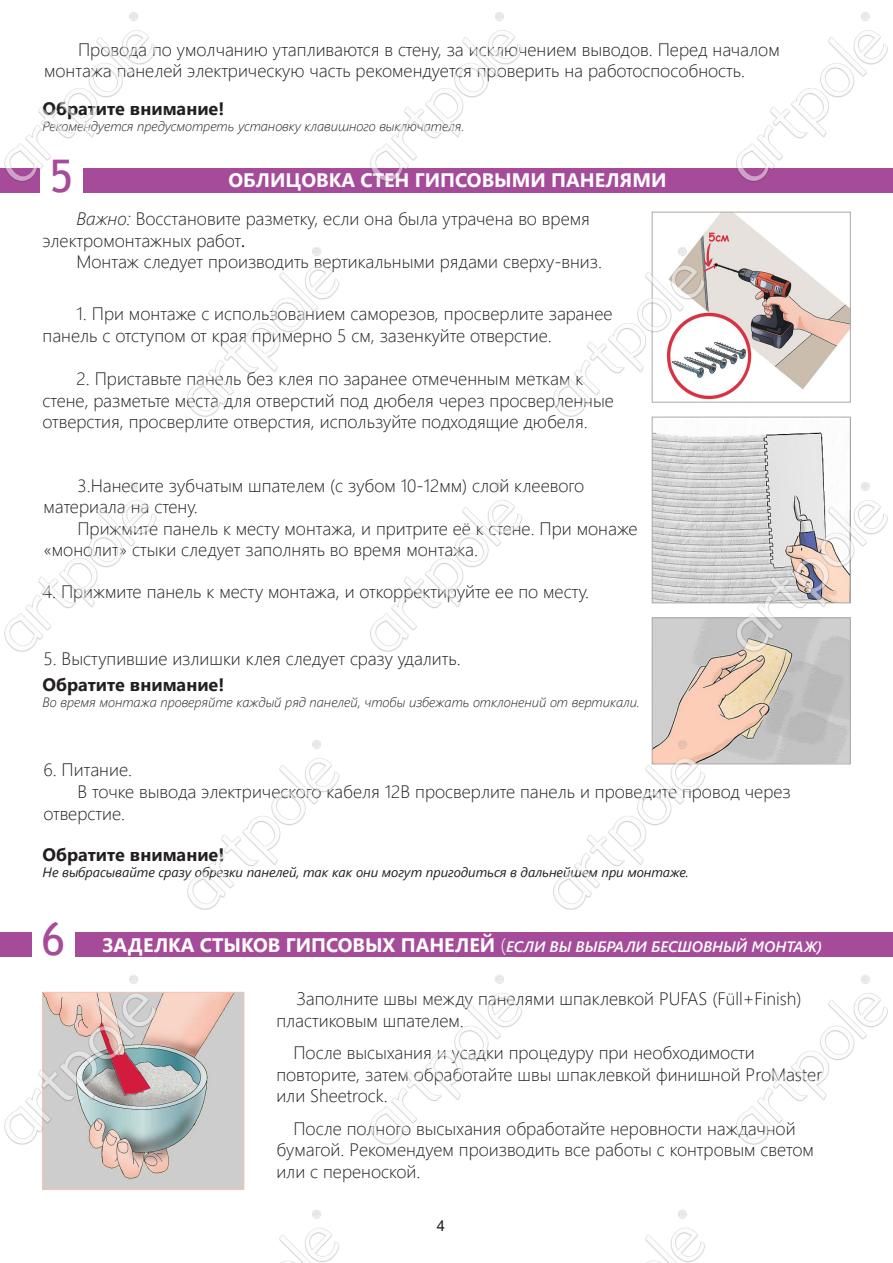
<style>
.page{position:relative;width:893px;height:1263px;background:#fff}
.page>*{position:absolute;margin:0;border:0;box-sizing:border-box;transform-origin:0 0}
.t1{font:45px "Trebuchet MS";color:#a64b9a}
.t2{font:700 19.5px "Segoe UI";color:#fff}
.t3{font:300 18px/21.6px "Segoe UI";color:#231f20}
.t4{font:700 18px "Segoe UI";color:#231f20}
.t5{font:italic 600 15px "Segoe UI";color:#fff}
.t6{font:15px "Arial";color:#231f20}
.t7{font:italic 300 13.5px "Segoe UI";color:#231f20}
.t8{font:italic 13.5px "Segoe UI";letter-spacing:-.005em;color:#231f20}
.s1{font-style:italic}
.s2{font-family:"Minion Pro";font-weight:400}
.s3{font-weight:700;font-style:normal;font-size:19.5px}
.s4{font-weight:300;font-style:normal;font-size:19.5px}
</style>
<div class="page">
<img style="left:0;top:12px;width:893px;height:1251px">
<p class="t3" style="left:44px;top:37px;width:737px;text-indent:34px">Провода по умолчанию утапливаются в стену, за исключением выводов. Перед началом монтажа панелей электрическую часть рекомендуется проверить на работоспособность.</p>
<p class="t4" style="left:43px;top:92px;width:183px">Обратите внимание!</p>
<p class="t7" style="left:43px;top:114px;width:423px">Рекомендуется предусмотреть установку клавишного выключателя.</p>
<p class="t1" style="left:50px;top:148px;width:25px">5</p>
<p class="t2" style="left:228px;top:162px;width:439px">ОБЛИЦОВКА СТЕН ГИПСОВЫМИ ПАНЕЛЯМИ</p>
<p class="t3" style="left:43px;top:206px;width:549px;text-indent:34px"><span class="s1">Важно:</span> Восстановите разметку, если она была утрачена во время электромонтажных работ<span class="s2">.</span></p>
<p class="t3" style="left:77px;top:249px;width:527px">Монтаж следует производить вертикальными рядами сверху-вниз.</p>
<p class="t3" style="left:43px;top:301px;width:571px;text-indent:34px">1. При монтаже с использованием саморезов, просверлите заранее панель с отступом от края примерно 5 см, зазенкуйте отверстие.</p>
<p class="t3" style="left:43px;top:366px;width:573px;text-indent:34px">2. Приставьте панель без клея по заранее отмеченным меткам к стене, разметьте места для отверстий под дюбеля через просверленные отверстия, просверлите отверстия, используйте подходящие дюбеля.</p>
<p class="t3" style="left:43px;top:473px;width:542px;text-indent:34px">3.Нанесите зубчатым шпателем (c зубом 10-12мм) слой клеевого материала на стену.</p>
<p class="t3" style="left:43px;top:516px;width:596px;text-indent:34px">Прижмите панель к месту монтажа, и притрите её к стене. При монаже «монолит» стыки следует заполнять во время монтажа.</p>
<p class="t3" style="left:43px;top:579px;width:548px">4. Прижмите панель к месту монтажа, и откорректируйте ее по месту.</p>
<p class="t3" style="left:43px;top:646px;width:419px">5. Выступившие излишки клея следует сразу удалить.</p>
<p class="t4" style="left:43px;top:667px;width:183px">Обратите внимание!</p>
<p class="t7" style="left:43px;top:689px;width:599px">Во время монтажа проверяйте каждый ряд панелей, чтобы избежать отклонений от вертикали.</p>
<p class="t3" style="left:43px;top:757px;width:90px">6. Питание.</p>
<p class="t3" style="left:43px;top:779px;width:749px;text-indent:34px">В точке вывода электрического кабеля 12В просверлите панель и проведите провод через отверстие.</p>
<p class="t4" style="left:43px;top:837px;width:183px">Обратите внимание!</p>
<p class="t8" style="left:43px;top:859px;width:648px">Не выбрасывайте сразу обрезки панелей, так как они могут пригодиться в дальнейшем при монтаже.</p>
<p class="t1" style="left:41px;top:910px;width:25px">6</p>
<p class="t5" style="left:103px;top:932px;width:721px"><span class="s3">ЗАДЕЛКА СТЫКОВ ГИПСОВЫХ ПАНЕЛЕЙ</span> <span class="s4">(</span>ЕСЛИ ВЫ ВЫБРАЛИ БЕСШОВНЫЙ МОНТАЖ)</p>
<p class="t3" style="left:276px;top:986px;width:527px;text-indent:20px">Заполните швы между панелями шпаклевкой PUFAS (Füll+Finish) пластиковым шпателем.</p>
<p class="t3" style="left:276px;top:1040px;width:547px;text-indent:17px">После высыхания и усадки процедуру при необходимости повторите, затем обработайте швы шпаклевкой финишной ProMaster или Sheetrock.</p>
<p class="t3" style="left:276px;top:1116px;width:539px;text-indent:17px">После полного высыхания обработайте неровности наждачной бумагой. Рекомендуем производить все работы с контровым светом или с переноской.</p>
<p class="t6" style="left:437px;top:1216px;width:10px">4</p>
</div>
